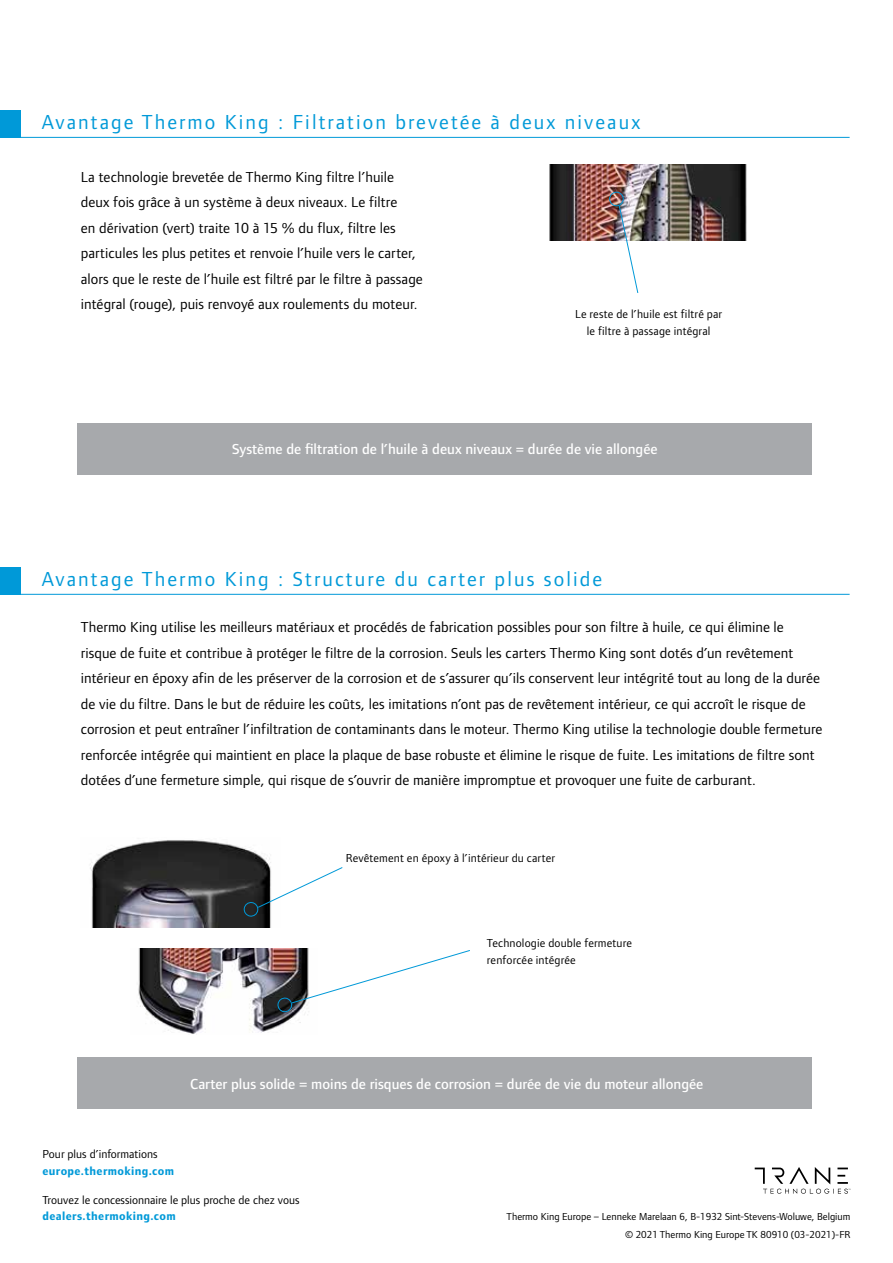
<style>
.page{position:relative;width:893px;height:1263px;background:#fff}
.page>*{position:absolute;margin:0;border:0;box-sizing:border-box;transform-origin:0 0}
.t1{font:21px "Foundry Form Sans";letter-spacing:.1em;color:#0099d8}
.t2{font:15px/25.5px "Foundry Form Sans";letter-spacing:.005em;color:#000}
.t3{font:500 15px "Foundry Form Sans";color:#fff}
.t4{font:12px/17px "Foundry Form Sans";letter-spacing:.01em;color:#000}
.t5{font:700 12px "Foundry Form Sans";letter-spacing:.03em;color:#0099d8}
.t6{font:10.5px/18px "Foundry Form Sans";color:#000;text-align:right}
</style>
<div class="page">
<div style="left:0;top:111px;width:20px;height:27px;background:#0099d8"></div>
<hr style="left:0;top:137px;width:850px;height:1px;background:#0099d8">
<div style="left:0;top:567px;width:20px;height:27px;background:#0099d8"></div>
<hr style="left:0;top:594px;width:850px;height:1px;background:#0099d8">
<div style="left:78px;top:423px;width:734px;height:51px;background:#a7a9ac"></div>
<div style="left:78px;top:1057px;width:734px;height:52px;background:#a7a9ac"></div>
<svg style="left:755px;top:1167px;width:95px;height:27px"></svg>
<img style="left:90px;top:840px;width:181px;height:88px">
<img style="left:138px;top:948px;width:171px;height:86px">
<svg style="left:244px;top:866px;width:99px;height:51px"></svg>
<svg style="left:278px;top:949px;width:192px;height:63px"></svg>
<img style="left:550px;top:165px;width:197px;height:75px">
<div style="left:609px;top:192px;width:15px;height:14px;border:1px solid #0099d8;border-radius:50%"></div>
<svg style="left:618px;top:205px;width:21px;height:88px"></svg>
<h1 class="t1" style="left:42px;top:110px;width:600px">Avantage Thermo King : Filtration brevetée à deux niveaux</h1>
<p class="t2" style="left:81px;top:164px;width:344px">La technologie brevetée de Thermo King filtre l’huile deux fois grâce à un système à deux niveaux. Le filtre<br>en dérivation (vert) traite 10 à 15 % du flux, filtre les particules les plus petites et renvoie l’huile vers le carter, alors que le reste de l’huile est filtré par le filtre à passage intégral (rouge), puis renvoyé aux roulements du moteur.</p>
<p class="t4" style="left:575px;top:305px;width:149px;text-align:center">Le reste de l’huile est filtré par le filtre à passage intégral</p>
<p class="t3" style="left:232px;top:441px;width:427px">Système de filtration de l’huile à deux niveaux = durée de vie allongée</p>
<h1 class="t1" style="left:42px;top:566px;width:562px">Avantage Thermo King : Structure du carter plus solide</h1>
<p class="t2" style="left:81px;top:615px;width:743px">Thermo King utilise les meilleurs matériaux et procédés de fabrication possibles pour son filtre à huile, ce qui élimine le risque de fuite et contribue à protéger le filtre de la corrosion. Seuls les carters Thermo King sont dotés d’un revêtement intérieur en époxy afin de les préserver de la corrosion et de s’assurer qu’ils conservent leur intégrité tout au long de la durée de vie du filtre. Dans le but de réduire les coûts, les imitations n’ont pas de revêtement intérieur, ce qui accroît le risque de corrosion et peut entraîner l’infiltration de contaminants dans le moteur. Thermo King utilise la technologie double fermeture renforcée intégrée qui maintient en place la plaque de base robuste et élimine le risque de fuite. Les imitations de filtre sont dotées d’une fermeture simple, qui risque de s’ouvrir de manière impromptue et provoquer une fuite de carburant.</p>
<p class="t4" style="left:346px;top:849px;width:211px">Revêtement en époxy à l’intérieur du carter</p>
<p class="t4" style="left:487px;top:934px;width:147px">Technologie double fermeture renforcée intégrée</p>
<p class="t3" style="left:190px;top:1075px;width:515px">Carter plus solide = moins de risques de corrosion = durée de vie du moteur allongée</p>
<p class="t4" style="left:43px;top:1146px;width:117px">Pour plus d’informations</p>
<p class="t5" style="left:43px;top:1164px;width:133px">europe.thermoking.com</p>
<p class="t4" style="left:43px;top:1191px;width:259px">Trouvez le concessionnaire le plus proche de chez vous</p>
<p class="t5" style="left:43px;top:1209px;width:135px">dealers.thermoking.com</p>
<p class="t6" style="left:507px;top:1208px;width:345px">Thermo King Europe – Lenneke Marelaan 6, B-1932 Sint-Stevens-Woluwe, Belgium © 2021 Thermo King Europe TK 80910 (03-2021)-FR</p>
</div>
